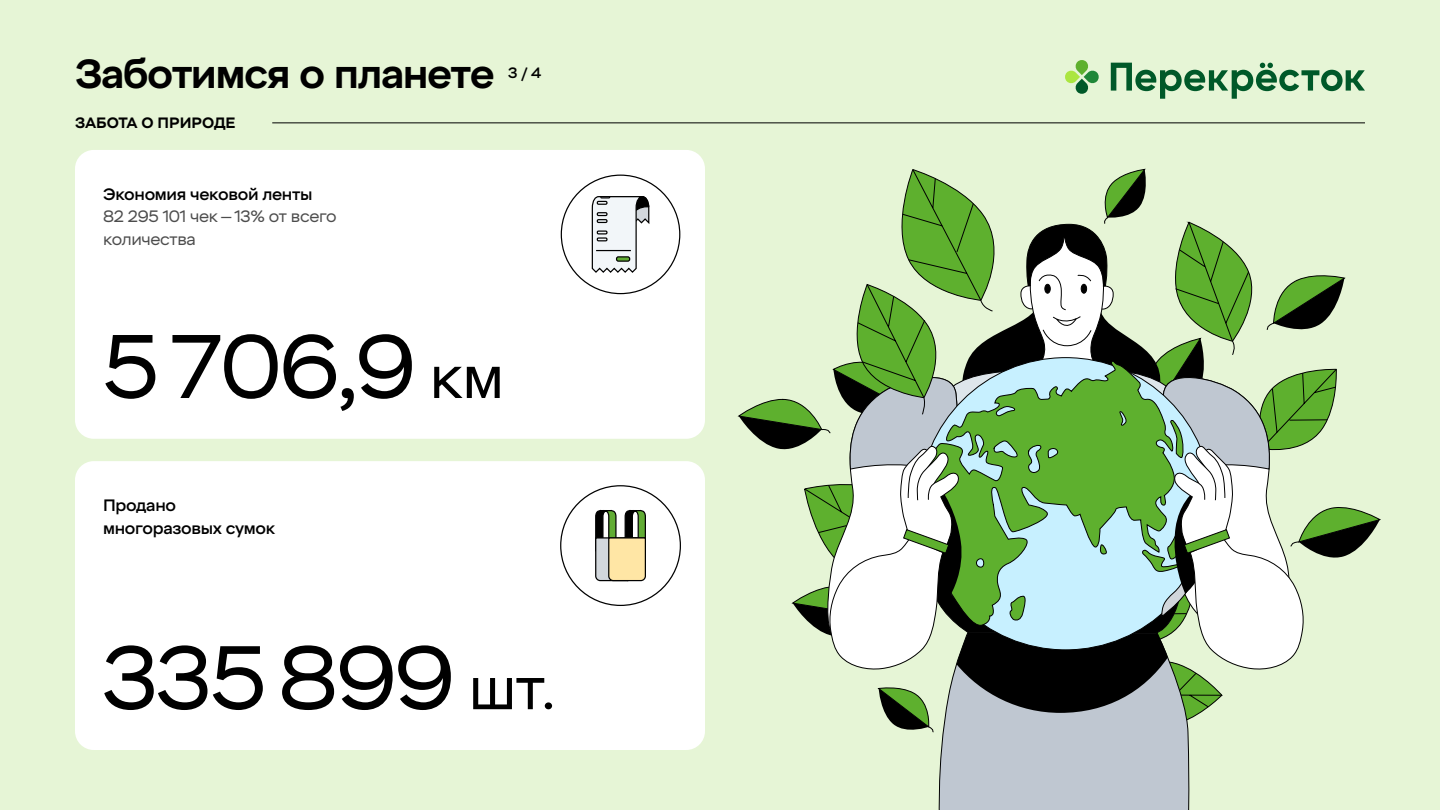
<style>
.page{position:relative;width:1440px;height:810px;background:#e6f5d6}
.page>*{position:absolute;margin:0;border:0;box-sizing:border-box;transform-origin:0 0}
.t1{font:90px "X5 Sans";letter-spacing:-.02em;color:#000}
.t2{font:700 40.5px "X5 Sans";letter-spacing:-.04em;color:#000}
.t3{font:500 16.5px/22.5px "X5 Sans";letter-spacing:-.02em;color:#000}
.t4{font:16.5px/22.5px "X5 Sans";letter-spacing:-.02em;color:#4d4d4d}
.t5{font:700 15px "X5 Sans";color:#000}
.t6{font:500 15px "X5 Sans";color:#000}
.s1{font-size:60px}
</style>
<div class="page">
<svg style="left:1111px;top:63px;width:254px;height:36px"></svg>
<svg style="left:1065px;top:60px;width:34px;height:34px"></svg>
<hr style="left:272px;top:122px;width:1093px;height:1px;background:#000">
<div style="left:75px;top:150px;width:630px;height:289px;background:#fff;border-radius:19px"></div>
<div style="left:75px;top:461px;width:630px;height:289px;background:#fff;border-radius:19px"></div>
<svg style="left:561px;top:175px;width:119px;height:119px"></svg>
<svg style="left:560px;top:485px;width:121px;height:121px"></svg>
<svg style="left:738px;top:168px;width:643px;height:642px"></svg>
<h2 class="t2" style="left:75px;top:50px;width:421px">Заботимся о планете</h2>
<p class="t5" style="left:75px;top:114px;width:162px">ЗАБОТА О ПРИРОДЕ</p>
<p class="t6" style="left:508px;top:64px;width:34px">3 / 4</p>
<p class="t3" style="left:103px;top:183px;width:211px">Экономия чековой ленты</p>
<p class="t4" style="left:103px;top:206px;width:235px">82 295 101 чек — 13% от всего количества</p>
<h1 class="t1" style="left:103px;top:315px;width:403px">5706,9 <span class="s1">км</span></h1>
<p class="t3" style="left:103px;top:494px;width:174px">Продано многоразовых сумок</p>
<h1 class="t1" style="left:103px;top:626px;width:454px">335899 <span class="s1">шт.</span></h1>
</div>
